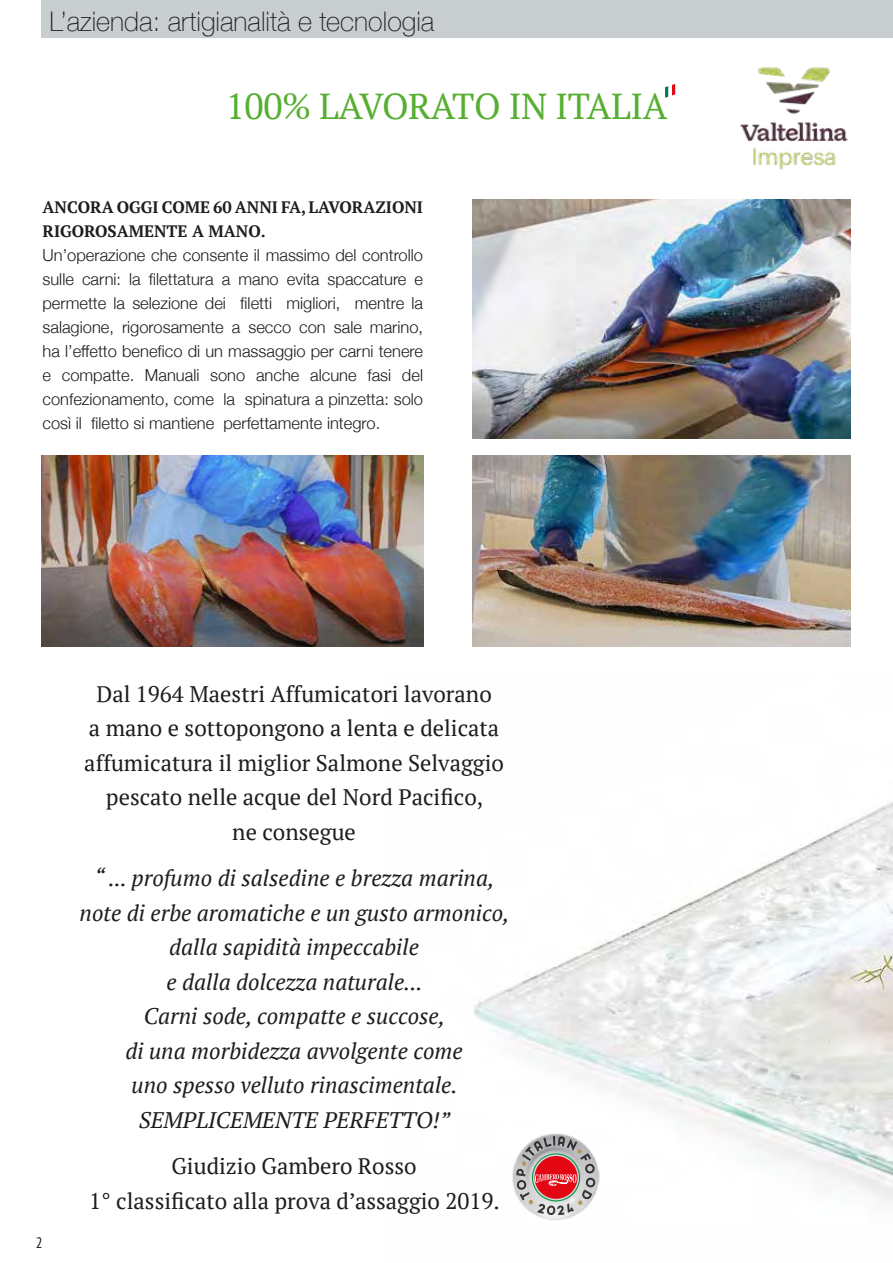
<style>
.page{position:relative;width:893px;height:1263px;background:#fff}
.page>*{position:absolute;margin:0;border:0;box-sizing:border-box;transform-origin:0 0}
.t1{font:36px "PT Serif";letter-spacing:-.01em;color:#56af31}
.t2{font:100 27px "Helvetica Neue";color:#1d1d1b}
.t3{font:italic 22.5px/34.5px "PT Serif";color:#1d1d1b;text-align:center}
.t4{font:22.5px/34.5px "PT Serif";color:#1d1d1b;text-align:center}
.t5{font:300 16.5px/24px "Helvetica Neue";color:#1d1d1b;text-align:justify}
.t6{font:700 16.5px/24px "PT Serif";color:#1d1d1b}
.t7{font:condensed 15px "PT Sans";color:#1d1d1b}
</style>
<div class="page">
<img style="left:473px;top:200px;width:377px;height:238px">
<img style="left:473px;top:455px;width:377px;height:191px">
<img style="left:41px;top:455px;width:382px;height:191px">
<div style="left:41px;top:0;width:852px;height:37px;background:#c8cdd0"></div>
<img style="left:740px;top:67px;width:108px;height:103px">
<img style="left:474px;top:802px;width:419px;height:401px">
<svg style="left:665px;top:84px;width:10px;height:14px"></svg>
<img style="left:512px;top:1132px;width:88px;height:88px">
<svg style="left:516px;top:1136px;width:79px;height:79px;background:#c19797"></svg>
<h2 class="t2" style="left:50px;top:1px;width:386px">L’azienda: artigianalità e tecnologia</h2>
<h1 class="t1" style="left:226px;top:82px;width:443px">100% LAVORATO IN ITALIA</h1>
<p class="t6" style="left:43px;top:195px;width:382px">ANCORA OGGI COME 60 ANNI FA, LAVORAZIONI<br>RIGOROSAMENTE A MANO.</p>
<p class="t5" style="left:43px;top:242px;width:382px">Un’operazione che consente il massimo del controllo sulle carni: la filettatura a mano evita spaccature e permette la selezione dei filetti migliori, mentre la salagione, rigorosamente a secco con sale marino, ha l’effetto benefico di un massaggio per carni tenere e compatte. Manuali sono anche alcune fasi del confezionamento, come la spinatura a pinzetta: solo così il filetto si mantiene perfettamente integro.</p>
<p class="t7" style="left:36px;top:1233px;width:8px">2</p>
<h3 class="t4" style="left:84px;top:676px;width:421px">Dal 1964 Maestri Affumicatori lavorano<br>a mano e sottopongono a lenta e delicata affumicatura il miglior Salmone Selvaggio pescato nelle acque del Nord Pacifico,<br>ne consegue</h3>
<p class="t3" style="left:80px;top:861px;width:431px">“ ... profumo di salsedine e brezza marina, note di erbe aromatiche e un gusto armonico, dalla sapidità impeccabile<br>e dalla dolcezza naturale...<br>Carni sode, compatte e succose,<br>di una morbidezza avvolgente come<br>uno spesso velluto rinascimentale.<br>SEMPLICEMENTE PERFETTO!”</p>
<h3 class="t4" style="left:89px;top:1149px;width:412px">Giudizio Gambero Rosso<br>1° classificato alla prova d’assaggio 2019.</h3>
</div>
